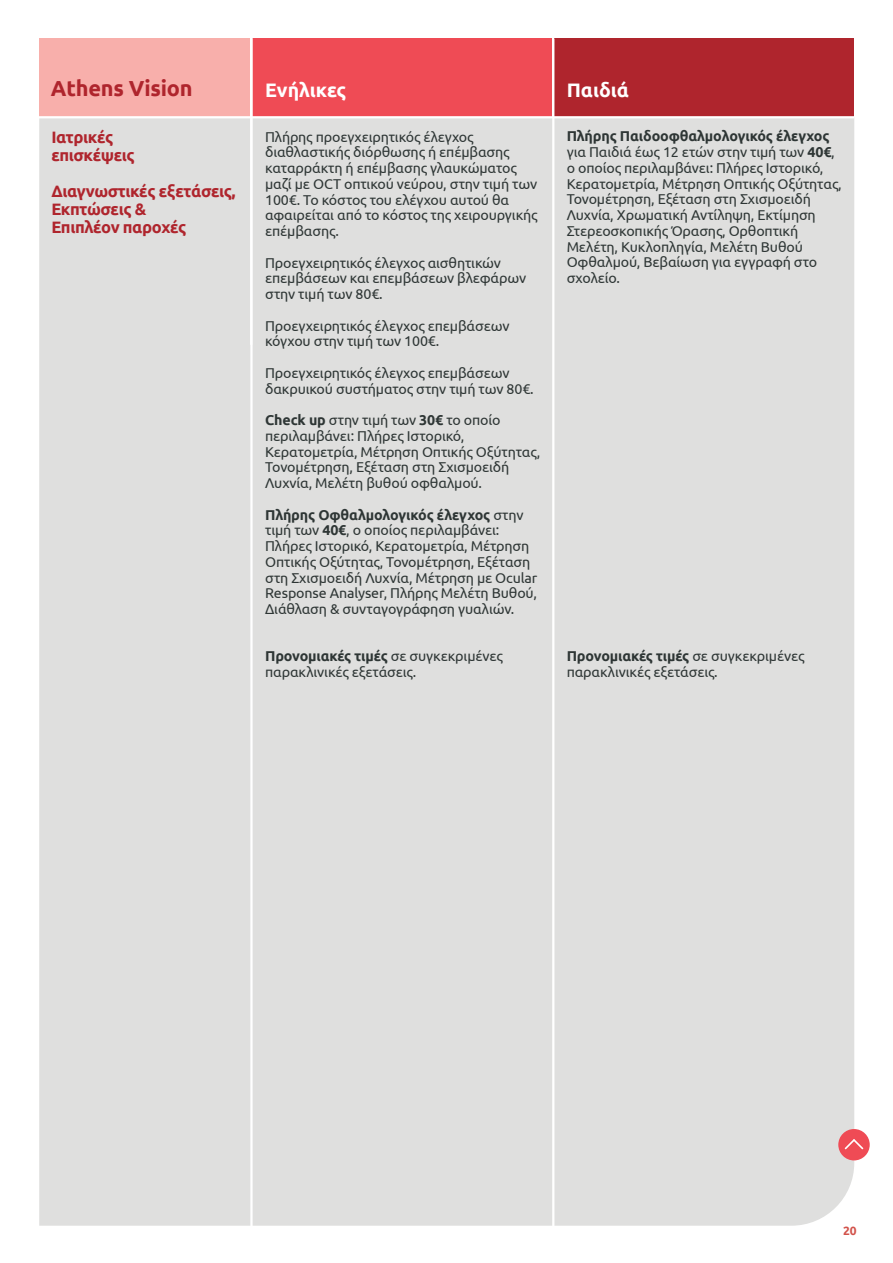
<style>
.page{position:relative;width:893px;height:1263px;background:#fff}
.page>*{position:absolute;margin:0;border:0;box-sizing:border-box;transform-origin:0 0}
.t1{font:700 21.75px "Ubuntu";letter-spacing:-.01em;color:#af252d}
.t2{font:700 19.5px "Ubuntu";color:#fff}
.t3{font:700 16.5px/18px "Ubuntu";letter-spacing:-.025em;color:#af252d}
.t4{font:14.25px/15.8px "Ubuntu";letter-spacing:-.01em;color:#2e3635}
.t5{font:700 12px "Ubuntu";color:#d2534b}
.s1{font-weight:700}
</style>
<div class="page">
<div style="left:39px;top:118px;width:815px;height:1108px;background:#dfdfde"></div>
<div style="left:252px;top:38px;width:300px;height:78px;background:#ef4b55"></div>
<div style="left:554px;top:38px;width:300px;height:78px;background:#af252d"></div>
<hr style="left:552px;top:38px;width:2px;height:1198px;background:#fff">
<hr style="left:250px;top:21px;width:3px;height:1228px;background:#fff">
<div style="left:39px;top:38px;width:211px;height:80px;background:#f8afab"></div>
<hr style="left:39px;top:116px;width:815px;height:2px;background:#fff">
<div style="left:838px;top:1129px;width:32px;height:31px;background:#ef4b55;border-radius:50%"></div>
<svg style="left:844px;top:1139px;width:20px;height:11px"></svg>
<h1 class="t1" style="left:51px;top:75px;width:143px">Athens Vision</h1>
<p class="t3" style="left:51px;top:128px;width:85px">Ιατρικές επισκέψεις</p>
<p class="t3" style="left:51px;top:182px;width:186px">Διαγνωστικές εξετάσεις,<br>Εκπτώσεις &amp;<br>Επιπλέον παροχές</p>
<h2 class="t2" style="left:265px;top:78px;width:83px">Ενήλικες</h2>
<h2 class="t2" style="left:567px;top:78px;width:64px">Παιδιά</h2>
<p class="t4" style="left:265px;top:128px;width:274px">Πλήρης προεγχειρητικός έλεγχος διαθλαστικής διόρθωσης ή επέμβασης καταρράκτη ή επέμβασης γλαυκώματος μαζί με OCT οπτικού νεύρου, στην τιμή των 100€. Το κόστος του ελέγχου αυτού θα αφαιρείται από το κόστος της χειρουργικής επέμβασης.</p>
<p class="t4" style="left:265px;top:254px;width:263px">Προεγχειρητικός έλεγχος αισθητικών επεμβάσεων και επεμβάσεων βλεφάρων στην τιμή των 80€.</p>
<p class="t4" style="left:265px;top:317px;width:246px">Προεγχειρητικός έλεγχος επεμβάσεων κόγχου στην τιμή των 100€.</p>
<p class="t4" style="left:265px;top:364px;width:270px">Προεγχειρητικός έλεγχος επεμβάσεων δακρυικού συστήματος στην τιμή των 80€.</p>
<p class="t4" style="left:265px;top:412px;width:277px"><span class="s1">Check up</span> στην τιμή των <span class="s1">30€</span> το οποίο περιλαμβάνει: Πλήρες Ιστορικό, Κερατομετρία, Μέτρηση Οπτικής Οξύτητας, Τονομέτρηση, Εξέταση στη Σχισμοειδή Λυχνία, Μελέτη βυθού οφθαλμού.</p>
<p class="t4" style="left:265px;top:506px;width:274px"><span class="s1">Πλήρης Οφθαλμολογικός έλεγχος</span> στην τιμή των <span class="s1">40€</span>, ο οποίος περιλαμβάνει:<br>Πλήρες Ιστορικό, Κερατομετρία, Μέτρηση Οπτικής Οξύτητας, Τονομέτρηση, Εξέταση στη Σχισμοειδή Λυχνία, Μέτρηση με Ocular Response Analyser, Πλήρης Μελέτη Βυθού, Διάθλαση &amp; συνταγογράφηση γυαλιών.</p>
<p class="t4" style="left:265px;top:648px;width:239px"><span class="s1">Προνομιακές τιμές</span> σε συγκεκριμένες παρακλινικές εξετάσεις.</p>
<p class="t4" style="left:567px;top:128px;width:277px"><span class="s1">Πλήρης Παιδοοφθαλμολογικός έλεγχος </span>για Παιδιά έως 12 ετών στην τιμή των <span class="s1">40€</span>, ο οποίος περιλαμβάνει: Πλήρες Ιστορικό, Κερατομετρία, Μέτρηση Οπτικής Οξύτητας, Τονομέτρηση, Εξέταση στη Σχισμοειδή Λυχνία, Χρωματική Αντίληψη, Εκτίμηση Στερεοσκοπικής Όρασης, Ορθοπτική Μελέτη, Κυκλοπληγία, Μελέτη Βυθού Οφθαλμού, Βεβαίωση για εγγραφή στο σχολείο.</p>
<p class="t4" style="left:567px;top:648px;width:239px"><span class="s1">Προνομιακές τιμές</span> σε συγκεκριμένες παρακλινικές εξετάσεις.</p>
<p class="t5" style="left:843px;top:1223px;width:15px">20</p>
</div>
